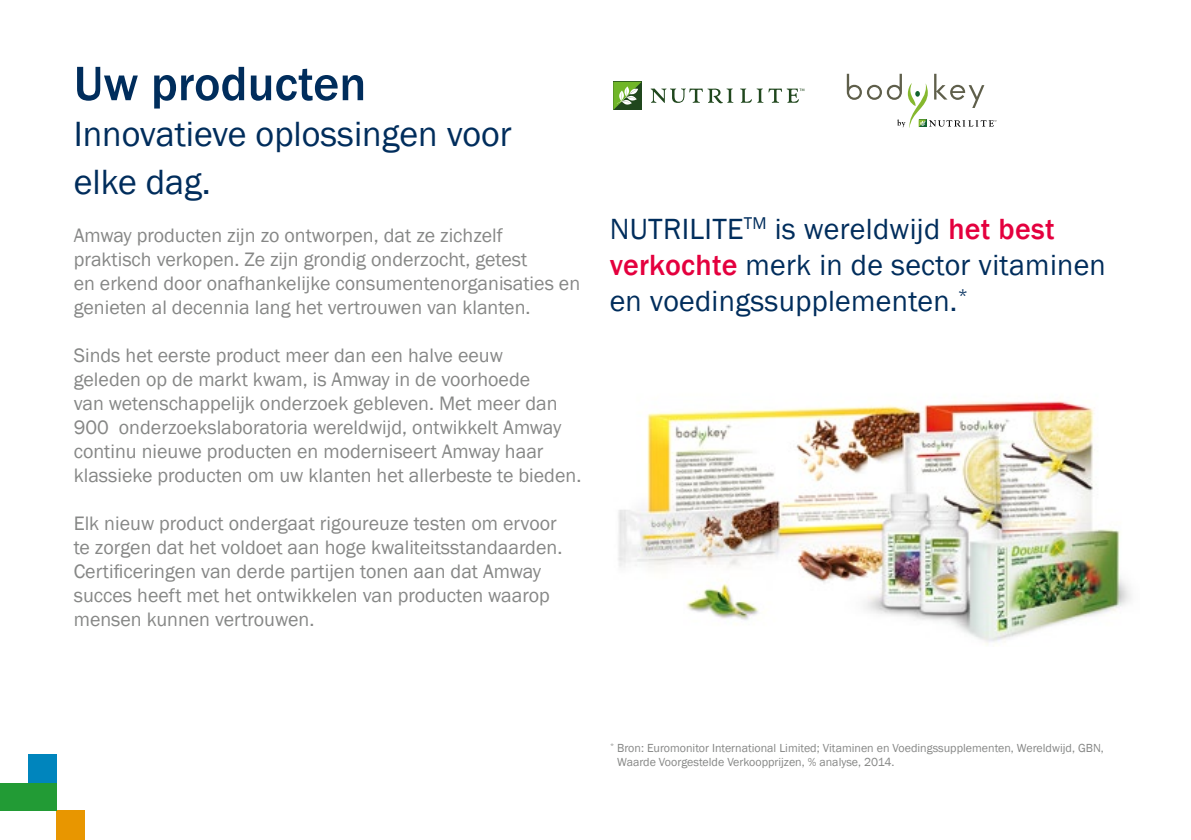
<style>
.page{position:relative;width:1191px;height:840px;background:#fff}
.page>*{position:absolute;margin:0;border:0;box-sizing:border-box;transform-origin:0 0}
.t1{font:500 50px "Franklin Gothic";color:#002d5c}
.t2{font:36px/48px "Franklin Gothic";color:#002d5c}
.t3{font:30px/36px "Franklin Gothic";letter-spacing:.01em;color:#002d5c}
.t4{font:20px/24px "Franklin Gothic";color:#868786}
.t5{font:12px/14px "Franklin Gothic";color:#868786}
.s1{font-weight:500;color:#e4003e}
</style>
<div class="page">
<img style="left:618px;top:400px;width:513px;height:245px">
<div style="left:57px;top:810px;width:28px;height:29px;background:#e89600"></div>
<div style="left:28px;top:753px;width:29px;height:29px;background:#0085bd"></div>
<div style="left:0;top:782px;width:57px;height:28px;background:#229b35"></div>
<svg style="left:650px;top:88px;width:83px;height:15px"></svg>
<svg style="left:613px;top:82px;width:28px;height:28px"></svg>
<svg style="left:740px;top:88px;width:64px;height:15px"></svg>
<svg style="left:846px;top:74px;width:150px;height:54px"></svg>
<h1 class="t1" style="left:74px;top:53px;width:294px">Uw producten</h1>
<h2 class="t2" style="left:74px;top:110px;width:439px">Innovatieve oplossingen voor elke dag.</h2>
<p class="t4" style="left:74px;top:223px;width:508px">Amway producten zijn zo ontworpen, dat ze zichzelf praktisch verkopen. Ze zijn grondig onderzocht, getest<br>en erkend door onafhankelijke consumentenorganisaties en genieten al decennia lang het vertrouwen van klanten.</p>
<p class="t4" style="left:74px;top:343px;width:509px">Sinds het eerste product meer dan een halve eeuw<br>geleden op de markt kwam, is Amway in de voorhoede<br>van wetenschappelijk onderzoek gebleven. Met meer dan 900 onderzoekslaboratoria wereldwijd, ontwikkelt Amway continu nieuwe producten en moderniseert Amway haar klassieke producten om uw klanten het allerbeste te bieden.</p>
<p class="t4" style="left:74px;top:511px;width:490px">Elk nieuw product ondergaat rigoureuze testen om ervoor te zorgen dat het voldoet aan hoge kwaliteitsstandaarden.<br>Certificeringen van derde partijen tonen aan dat Amway succes heeft met het ontwikkelen van producten waarop mensen kunnen vertrouwen.</p>
<h3 class="t3" style="left:609px;top:212px;width:498px">NUTRILITE<sup>TM</sup> is wereldwijd <span class="s1">het best verkochte</span> merk in de sector vitaminen en voedingssupplementen.<sup>*</sup></h3>
<p class="t5" style="left:617px;top:741px;width:488px;text-indent:-7px"><sup>*</sup> Bron: Euromonitor International Limited; Vitaminen en Voedingssupplementen, Wereldwijd, GBN,<br>Waarde Voorgestelde Verkoopprijzen, % analyse, 2014.</p>
</div>
